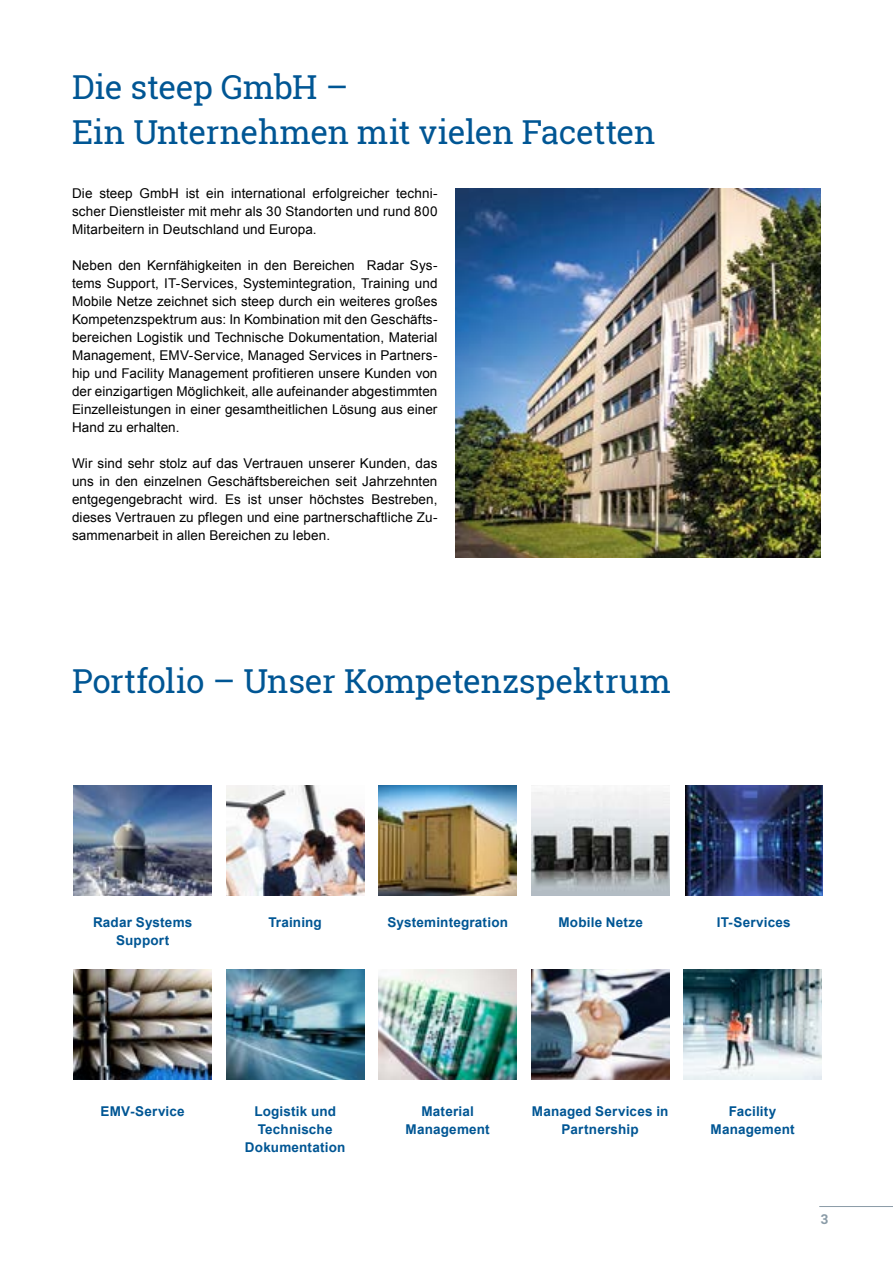
<style>
.page{position:relative;width:893px;height:1263px;background:#fff}
.page>*{position:absolute;margin:0;border:0;box-sizing:border-box;transform-origin:0 0}
.t1{font:33px/45px "Roboto Slab";letter-spacing:-.01em;color:#005694}
.t2{font:13.5px/18px "Arial";letter-spacing:.005em;color:#000;text-align:justify}
.t3{font:700 13.5px/18px "Arial";letter-spacing:.015em;color:#005694;text-align:center}
.t4{font:700 13.5px "Roboto Slab";color:#8a9ba7}
</style>
<div class="page">
<hr style="left:819px;top:1206px;width:74px;height:1px;background:#8a9ba7">
<img style="left:455px;top:188px;width:366px;height:369px">
<img style="left:74px;top:785px;width:138px;height:110px">
<img style="left:379px;top:785px;width:138px;height:110px">
<img style="left:531px;top:970px;width:138px;height:110px">
<img style="left:684px;top:970px;width:137px;height:110px">
<img style="left:226px;top:785px;width:138px;height:110px">
<img style="left:532px;top:785px;width:138px;height:110px">
<img style="left:685px;top:785px;width:138px;height:110px">
<img style="left:74px;top:970px;width:138px;height:110px">
<img style="left:226px;top:970px;width:138px;height:110px">
<img style="left:379px;top:970px;width:138px;height:110px">
<h1 class="t1" style="left:72px;top:64px;width:585px">Die steep GmbH –<br>Ein Unternehmen mit vielen Facetten</h1>
<p class="t2" style="left:72px;top:184px;width:367px">Die steep GmbH ist ein international erfolgreicher techni&shy;scher Dienstleister mit mehr als 30 Standorten und rund 800<br>Mitarbeitern in Deutschland und Europa.</p>
<p class="t2" style="left:72px;top:256px;width:367px">Neben den Kernfähigkeiten in den Bereichen Radar Sys&shy;tems Support, IT-Services, Systemintegration, Training und Mobile Netze zeichnet sich steep durch ein weiteres großes Kompetenzspektrum aus: In Kombination mit den Geschäfts&shy;bereichen Logistik und Technische Dokumentation, Material Management, EMV-Service, Managed Services in Partners&shy;hip und Facility Management profitieren unsere Kunden von der einzigartigen Möglichkeit, alle aufeinander abgestimmten Einzelleistungen in einer gesamtheitlichen Lösung aus einer Hand zu erhalten.</p>
<p class="t2" style="left:72px;top:454px;width:367px">Wir sind sehr stolz auf das Vertrauen unserer Kunden, das uns in den einzelnen Geschäftsbereichen seit Jahrzehnten entgegengebracht wird. Es ist unser höchstes Bestreben, dieses Vertrauen zu pflegen und eine partnerschaftliche Zu&shy;sammenarbeit in allen Bereichen zu leben.</p>
<h1 class="t1" style="left:72px;top:658px;width:600px">Portfolio – Unser Kompetenzspektrum</h1>
<p class="t3" style="left:93px;top:914px;width:101px">Radar Systems<br>Support</p>
<p class="t3" style="left:387px;top:914px;width:122px">Systemintegration</p>
<p class="t3" style="left:269px;top:914px;width:55px">Training</p>
<p class="t3" style="left:558px;top:914px;width:86px">Mobile Netze</p>
<p class="t3" style="left:717px;top:914px;width:75px">IT-Services</p>
<p class="t3" style="left:101px;top:1103px;width:86px">EMV-Service</p>
<p class="t3" style="left:245px;top:1103px;width:102px">Logistik und<br>Technische<br>Dokumentation</p>
<p class="t3" style="left:406px;top:1103px;width:86px">Material<br>Management</p>
<p class="t3" style="left:532px;top:1103px;width:138px">Managed Services in<br>Partnership</p>
<p class="t3" style="left:710px;top:1103px;width:86px">Facility<br>Management</p>
<p class="t4" style="left:821px;top:1209px;width:9px">3</p>
</div>
